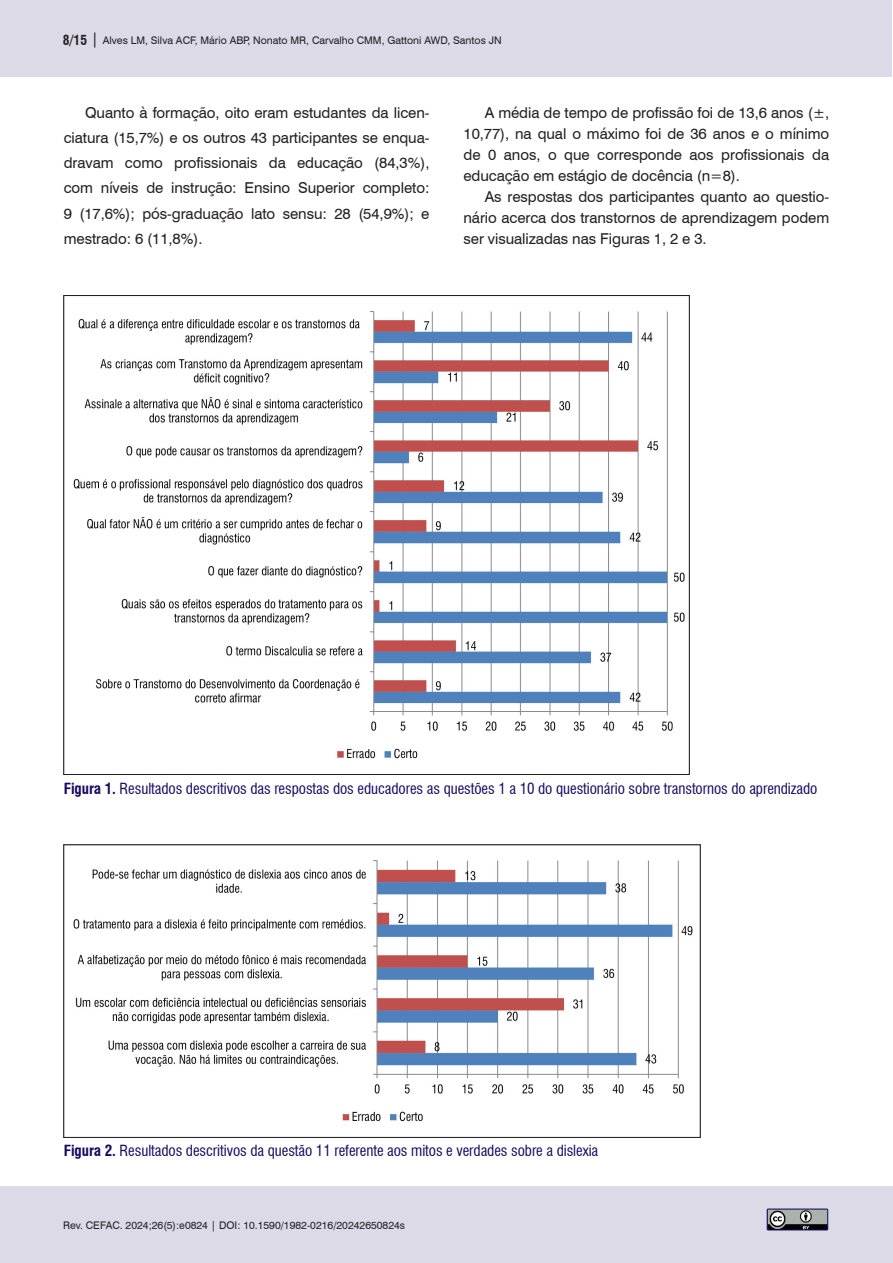
<style>
.page{position:relative;width:893px;height:1263px;background:#fff}
.page>*{position:absolute;margin:0;border:0;box-sizing:border-box;transform-origin:0 0}
.Corpo_do_texto{font:15px/25.2px "Swiss 721 BT";letter-spacing:-.005em;color:#231f20;text-align:justify}
.Titulo_tabelas_e_gráficos{font:condensed 15px "Swiss 721 BT";letter-spacing:-.005em;color:#18085f}
.t1{font:10.5px "Swiss 721 BT";color:#231f20}
.s1{font-weight:700;font-stretch:condensed;font-size:13.5px}
.s2{font-size:15px}
.s3{font-weight:700}
</style>
<div class="page">
<div style="left:0;top:1186px;width:892px;height:77px;background:#dcdae7"></div>
<div style="left:0;top:0;width:892px;height:77px;background:#dcdae7"></div>
<img style="left:769px;top:1211px;width:57px;height:17px">
<div style="left:767px;top:1209px;width:61px;height:21px;border:1px solid #18085f"></div>
<img style="left:73px;top:311px;width:612px;height:448px">
<img style="left:73px;top:860px;width:620px;height:262px">
<p class="t1" style="left:63px;top:33px;width:440px"><span class="s1">8/15</span> <span class="s2">|</span> Alves LM, Silva ACF, Mário ABP, Nonato MR, Carvalho CMM, Gattoni AWD, Santos JN</p>
<p class="Corpo_do_texto" style="left:64px;top:99px;width:367px;text-indent:21px">Quanto à formação, oito eram estudantes da licen&shy;ciatura (15,7%) e os outros 43 participantes se enqua&shy;dravam como profissionais da educação (84,3%), com níveis de instrução: Ensino Superior completo:<br>9 (17,6%); pós-graduação lato sensu: 28 (54,9%); e mestrado: 6 (11,8%).</p>
<p class="Corpo_do_texto" style="left:463px;top:101px;width:367px;line-height:21px;text-indent:21px">A média de tempo de profissão foi de 13,6 anos (±, 10,77), na qual o máximo foi de 36 anos e o mínimo de 0 anos, o que corresponde aos profissionais da educação em estágio de docência (n=8).</p>
<p class="Corpo_do_texto" style="left:463px;top:185px;width:367px;line-height:21px;text-indent:21px">As respostas dos participantes quanto ao questio&shy;nário acerca dos transtornos de aprendizagem podem ser visualizadas nas Figuras 1, 2 e 3.</p>
<p class="Titulo_tabelas_e_gráficos" style="left:64px;top:779px;width:755px"><span class="s3">Figura 1.</span> Resultados descritivos das respostas dos educadores as questões 1 a 10 do questionário sobre transtornos do aprendizado</p>
<p class="Titulo_tabelas_e_gráficos" style="left:64px;top:1141px;width:536px"><span class="s3">Figura 2.</span> Resultados descritivos da questão 11 referente aos mitos e verdades sobre a dislexia</p>
<p class="t1" style="left:63px;top:1218px;width:344px">Rev. CEFAC. 2024;26(5):e0824 | DOI: 10.1590/1982-0216/20242650824s</p>
</div>
